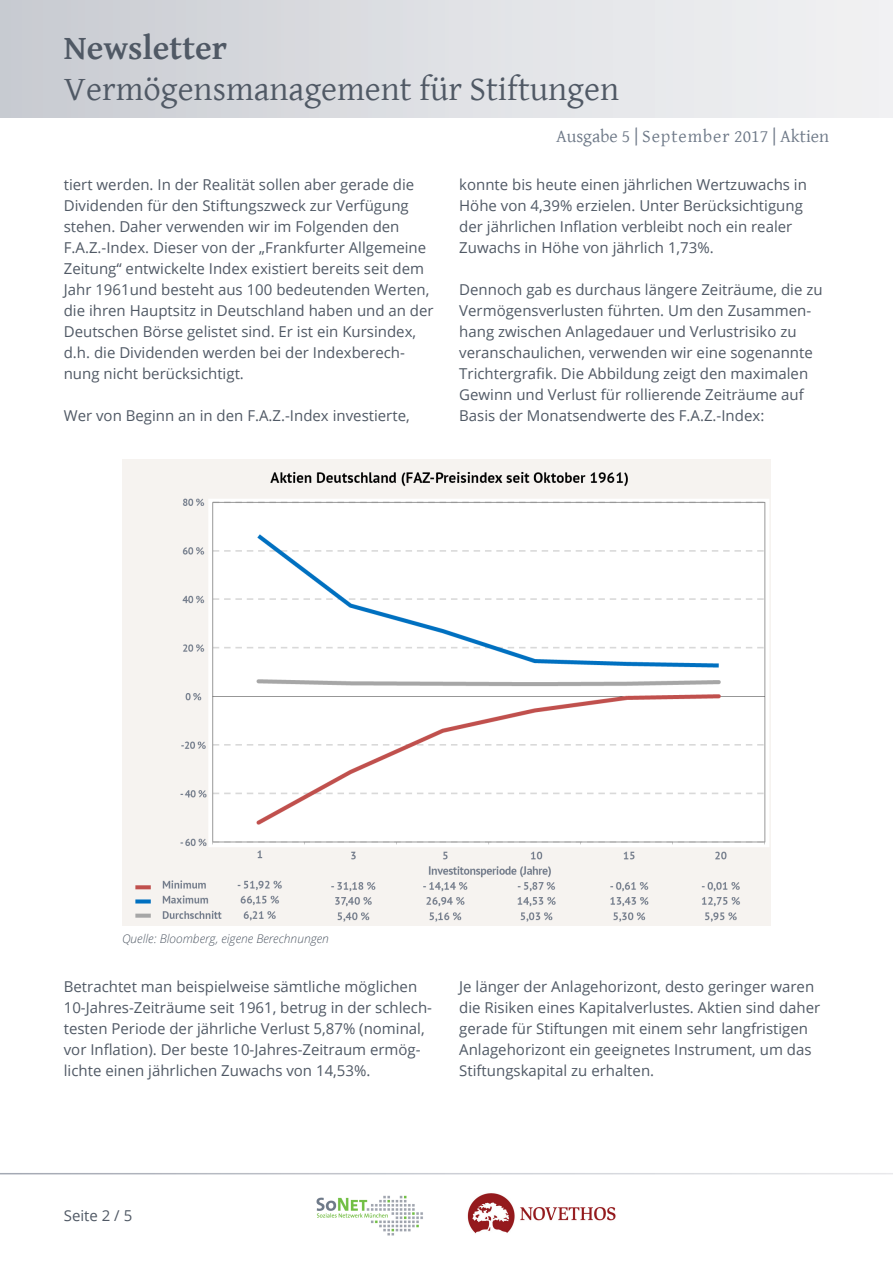
<style>
.page{position:relative;width:893px;height:1263px;background:#fff}
.page>*{position:absolute;margin:0;border:0;box-sizing:border-box;transform-origin:0 0}
.t1{font:34.5px "Gentium Basic";color:#505965}
.t2{font:700 34.5px "Gentium Basic";color:#505965}
.t3{font:18px "Gentium Basic";color:#6d7887}
.t4{font:15px/21px "Open Sans";color:#505965}
.t5{font:italic 300 12px "Open Sans";color:#505965}
</style>
<div class="page">
<div style="left:0;top:0;width:893px;height:118px;background:linear-gradient(to right,#c9ccd2,#f3f3f5)"></div>
<img style="left:316px;top:1195px;width:107px;height:41px">
<img style="left:467px;top:1193px;width:48px;height:41px">
<img style="left:520px;top:1207px;width:96px;height:14px">
<img style="left:122px;top:459px;width:649px;height:466px">
<h1 class="t2" style="left:64px;top:21px;width:165px">Newsletter</h1>
<h1 class="t1" style="left:64px;top:63px;width:557px">Vermögensmanagement für Stiftungen</h1>
<p class="t3" style="left:556px;top:123px;width:275px">Ausgabe 5 | September 2017 | Aktien</p>
<p class="t4" style="left:64px;top:174px;width:371px">tiert werden. In der Realität sollen aber gerade die Dividenden für den Stiftungszweck zur Verfügung stehen. Daher verwenden wir im Folgenden den F.A.Z.-Index. Dieser von der „Frankfurter Allgemeine Zeitung“ entwickelte Index existiert bereits seit dem Jahr 1961und besteht aus 100 bedeutenden Werten, die ihren Hauptsitz in Deutschland haben und an der Deutschen Börse gelistet sind. Er ist ein Kursindex, d.h. die Dividenden werden bei der Indexberech&shy;nung nicht berücksichtigt.</p>
<p class="t4" style="left:64px;top:405px;width:348px">Wer von Beginn an in den F.A.Z.-Index investierte,</p>
<p class="t4" style="left:459px;top:174px;width:349px">konnte bis heute einen jährlichen Wertzuwachs in Höhe von 4,39% erzielen. Unter Berücksichtigung der jährlichen Inflation verbleibt noch ein realer Zuwachs in Höhe von jährlich 1,73%.</p>
<p class="t4" style="left:459px;top:279px;width:365px">Dennoch gab es durchaus längere Zeiträume, die zu Vermögensverlusten führten. Um den Zusammen&shy;hang zwischen Anlagedauer und Verlustrisiko zu veranschaulichen, verwenden wir eine sogenannte Trichtergrafik. Die Abbildung zeigt den maximalen Gewinn und Verlust für rollierende Zeiträume auf Basis der Monatsendwerte des F.A.Z.-Index:</p>
<p class="t5" style="left:122px;top:931px;width:208px">Quelle: Bloomberg, eigene Berechnungen</p>
<p class="t4" style="left:64px;top:976px;width:370px">Betrachtet man beispielweise sämtliche möglichen 10-Jahres-Zeiträume seit 1961, betrug in der schlech&shy;testen Periode der jährliche Verlust 5,87% (nominal, vor Inflation). Der beste 10-Jahres-Zeitraum ermög&shy;lichte einen jährlichen Zuwachs von 14,53%.</p>
<p class="t4" style="left:459px;top:976px;width:363px">Je länger der Anlagehorizont, desto geringer waren die Risiken eines Kapitalverlustes. Aktien sind daher gerade für Stiftungen mit einem sehr langfristigen Anlagehorizont ein geeignetes Instrument, um das Stiftungskapital zu erhalten.</p>
<p class="t4" style="left:64px;top:1204px;width:70px">Seite 2 / 5</p>
</div>
